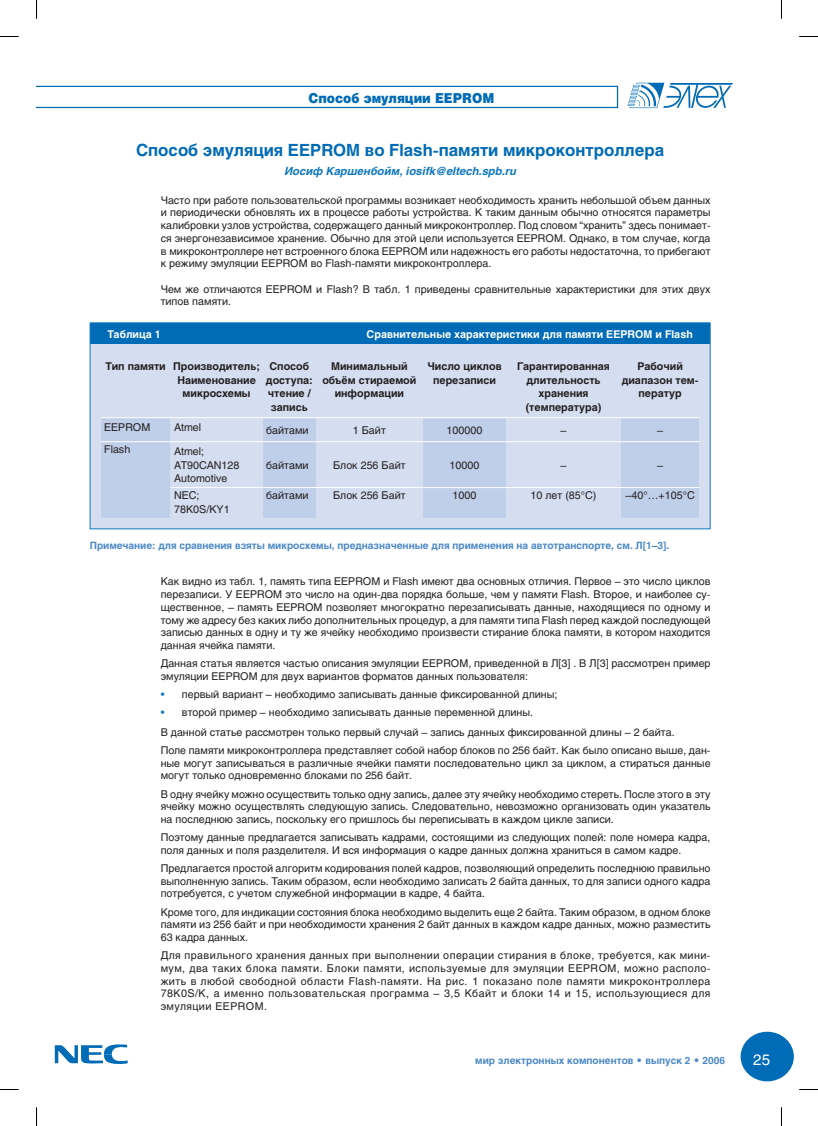
<style>
.page{position:relative;width:818px;height:1126px;background:#fff}
.page>*{position:absolute;margin:0;border:0;box-sizing:border-box;transform-origin:0 0}
.t1{font:700 22.5px "Helios";color:#4c88c7}
.t2{font:700 16.62px "Helios";color:#006bb6}
.t3{font:15px "Helios";color:#fff}
.t4{font:900 13.75px "Helios";color:#006bb6;scale:.9 1}
.t5{font:italic 700 11.25px "Helios";color:#1077be}
.t6{font:10.62px/12.8px "Helios";color:#231f20;text-align:justify}
.t7{font:700 10.62px/13.5px "Helios";color:#231f20;text-align:center}
.t8{font:700 10.62px "Helios";color:#fff}
.t9{font:700 10px "Helios";color:#4c88c7}
.s1{color:#1077be}
</style>
<div class="page">
<div style="left:740px;top:1032px;width:52px;height:48px;background:#006bb6;border-radius:50%"></div>
<div style="left:740px;top:1031px;width:53px;height:50px;border:1px solid #006bb6;border-radius:50%"></div>
<svg style="left:36px;top:86px;width:581px;height:22px"></svg>
<svg style="left:627px;top:83px;width:105px;height:25px"></svg>
<svg style="left:55px;top:1044px;width:73px;height:19px"></svg>
<div style="left:91px;top:355px;width:618px;height:173px;background:#d4def0"></div>
<svg style="left:101px;top:418px;width:598px;height:100px;background:#cad7ec"></svg>
<svg style="left:90px;top:322px;width:620px;height:33px;background:#4992ca"></svg>
<hr style="left:90px;top:355px;width:1px;height:62px;background:#1077be">
<hr style="left:709px;top:355px;width:1px;height:62px;background:#1077be">
<svg style="left:90px;top:417px;width:1px;height:24px"></svg>
<svg style="left:709px;top:417px;width:1px;height:24px"></svg>
<hr style="left:90px;top:441px;width:1px;height:46px;background:#1077be">
<hr style="left:90px;top:487px;width:1px;height:31px;background:#1077be">
<hr style="left:709px;top:441px;width:1px;height:46px;background:#1077be">
<hr style="left:709px;top:487px;width:1px;height:31px;background:#1077be">
<hr style="left:90px;top:528px;width:620px;height:1px;background:#1077be">
<hr style="left:101px;top:417px;width:598px;height:1px;background:#fff">
<hr style="left:101px;top:441px;width:598px;height:1px;background:#fff">
<hr style="left:170px;top:487px;width:529px;height:1px;background:#fff">
<svg style="left:0;top:36px;width:19px;height:1px"></svg>
<svg style="left:799px;top:36px;width:18px;height:1px"></svg>
<svg style="left:0;top:1089px;width:19px;height:1px"></svg>
<svg style="left:799px;top:1089px;width:18px;height:1px"></svg>
<svg style="left:36px;top:0;width:1px;height:19px"></svg>
<svg style="left:36px;top:1107px;width:1px;height:18px"></svg>
<p class="t4" style="left:308px;top:93px;width:208px">Способ эмуляции EEPROM</p>
<p class="t2" style="left:136px;top:144px;width:529px">Способ эмуляция EEPROM во Flash-памяти микроконтроллера</p>
<p class="t5" style="left:284px;top:166px;width:233px">Иосиф Каршенбойм, iosifk@eltech.spb.ru</p>
<p class="t6" style="left:161px;top:194px;width:551px">Часто при работе пользовательской программы возникает необходимость хранить небольшой объем данных и периодически обновлять их в процессе работы устройства. К таким данным обычно относятся параметры калибровки узлов устройства, содержащего данный микроконтроллер. Под словом “хранить” здесь понимает&shy;ся энергонезависимое хранение. Обычно для этой цели используется EEPROM. Однако, в том случае, когда в микроконтроллере нет встроенного блока EEPROM или надежность его работы недостаточна, то прибегают к режиму эмуляции EEPROM во Flash-памяти микроконтроллера.</p>
<p class="t6" style="left:161px;top:283px;width:551px">Чем же отличаются EEPROM и Flash? В табл. 1 приведены сравнительные характеристики для этих двух типов памяти.</p>
<p class="t8" style="left:107px;top:330px;width:55px">Таблица 1</p>
<p class="t8" style="left:366px;top:330px;width:327px">Сравнительные характеристики для памяти EEPROM и Flash</p>
<p class="t7" style="left:105px;top:360px;width:156px">Тип памяти Производитель;</p>
<p class="t7" style="left:177px;top:374px;width:80px">Наименование</p>
<p class="t7" style="left:182px;top:387px;width:69px">микросхемы</p>
<p class="t7" style="left:266px;top:360px;width:48px">Способ доступа: чтение / запись</p>
<p class="t7" style="left:322px;top:360px;width:95px">Минимальный объём стираемой информации</p>
<p class="t7" style="left:427px;top:360px;width:76px">Число циклов перезаписи</p>
<p class="t7" style="left:517px;top:360px;width:94px">Гарантированная длительность хранения (температура)</p>
<p class="t7" style="left:621px;top:360px;width:78px">Рабочий диапазон тем&shy;ператур</p>
<p class="t6" style="left:104px;top:422px;width:48px">EEPROM</p>
<p class="t6" style="left:174px;top:422px;width:28px">Atmel</p>
<p class="t6" style="left:266px;top:424px;width:44px">байтами</p>
<p class="t6" style="left:352px;top:424px;width:34px">1 Байт</p>
<p class="t6" style="left:446px;top:424px;width:37px">100000</p>
<p class="t6" style="left:560px;top:424px;width:7px">–</p>
<p class="t6" style="left:656px;top:424px;width:7px">–</p>
<p class="t6" style="left:104px;top:444px;width:28px">Flash</p>
<p class="t6" style="left:174px;top:445px;width:67px;line-height:13.5px;text-align:left">Atmel;<br>AT90CAN128<br>Automotive</p>
<p class="t6" style="left:266px;top:459px;width:44px">байтами</p>
<p class="t6" style="left:333px;top:459px;width:74px">Блок 256 Байт</p>
<p class="t6" style="left:449px;top:459px;width:31px">10000</p>
<p class="t6" style="left:560px;top:459px;width:7px">–</p>
<p class="t6" style="left:656px;top:459px;width:7px">–</p>
<p class="t6" style="left:174px;top:490px;width:57px;line-height:13.5px">NEC;<br>78K0S/KY1</p>
<p class="t6" style="left:266px;top:490px;width:44px">байтами</p>
<p class="t6" style="left:333px;top:490px;width:74px">Блок 256 Байт</p>
<p class="t6" style="left:452px;top:490px;width:25px">1000</p>
<p class="t6" style="left:530px;top:490px;width:67px">10 лет (85°C)</p>
<p class="t6" style="left:625px;top:490px;width:71px">–40°…+105°C</p>
<p class="t9" style="left:90px;top:541px;width:580px">Примечание: для сравнения взяты микросхемы, предназначенные для применения на автотранспорте, см. Л[1–3].</p>
<p class="t6" style="left:161px;top:576px;width:551px">Как видно из табл. 1, память типа EEPROM и Flash имеют два основных отличия. Первое – это число циклов перезаписи. У EEPROM это число на один-два порядка больше, чем у памяти Flash. Второе, и наиболее су&shy;щественное, – память EEPROM позволяет многократно перезаписывать данные, находящиеся по одному и тому же адресу без каких либо дополнительных процедур, а для памяти типа Flash перед каждой последующей записью данных в одну и ту же ячейку необходимо произвести стирание блока памяти, в котором находится данная ячейка памяти.</p>
<p class="t6" style="left:161px;top:657px;width:551px">Данная статья является частью описания эмуляции EEPROM, приведенной в Л[3] . В Л[3] рассмотрен пример эмуляции EEPROM для двух вариантов форматов данных пользователя:</p>
<p class="t6" style="left:161px;top:688px;width:398px"><span class="s1">•</span> первый вариант – необходимо записывать данные фиксированной длины;</p>
<p class="t6" style="left:161px;top:703px;width:515px;line-height:19.9px"><span class="s1">•</span> второй пример – необходимо записывать данные переменной длины.<br>В данной статье рассмотрен только первый случай – запись данных фиксированной длины – 2 байта.</p>
<p class="t6" style="left:161px;top:744px;width:551px">Поле памяти микроконтроллера представляет собой набор блоков по 256 байт. Как было описано выше, дан&shy;ные могут записываться в различные ячейки памяти последовательно цикл за циклом, а стираться данные могут только одновременно блоками по 256 байт.</p>
<p class="t6" style="left:161px;top:788px;width:551px">В одну ячейку можно осуществить только одну запись, далее эту ячейку необходимо стереть. После этого в эту ячейку можно осуществлять следующую запись. Следовательно, невозможно организовать один указатель на последнюю запись, поскольку его пришлось бы переписывать в каждом цикле записи.</p>
<p class="t6" style="left:161px;top:831px;width:551px">Поэтому данные предлагается записывать кадрами, состоящими из следующих полей: поле номера кадра, поля данных и поля разделителя. И вся информация о кадре данных должна храниться в самом кадре.</p>
<p class="t6" style="left:161px;top:862px;width:551px">Предлагается простой алгоритм кодирования полей кадров, позволяющий определить последнюю правильно выполненную запись. Таким образом, если необходимо записать 2 байта данных, то для записи одного кадра потребуется, с учетом служебной информации в кадре, 4 байта.</p>
<p class="t6" style="left:161px;top:906px;width:551px">Кроме того, для индикации состояния блока необходимо выделить еще 2 байта. Таким образом, в одном блоке памяти из 256 байт и при необходимости хранения 2 байт данных в каждом кадре данных, можно разместить 63 кадра данных.</p>
<p class="t6" style="left:161px;top:949px;width:551px">Для правильного хранения данных при выполнении операции стирания в блоке, требуется, как мини&shy;мум, два таких блока памяти. Блоки памяти, используемые для эмуляции EEPROM, можно располо&shy;жить в любой свободной области Flash-памяти. На рис. 1 показано поле памяти микроконтроллера 78K0S/K, а именно пользовательская программа – 3,5 Кбайт и блоки 14 и 15, использующиеся для эмуляции EEPROM.</p>
<p class="t9" style="left:475px;top:1056px;width:160px">мир электронных компонентов</p>
<p class="t1" style="left:636px;top:1049px;width:8px">·</p>
<p class="t9" style="left:645px;top:1056px;width:47px">выпуск 2</p>
<p class="t1" style="left:693px;top:1049px;width:8px">·</p>
<p class="t9" style="left:702px;top:1056px;width:24px">2006</p>
<p class="t3" style="left:752px;top:1053px;width:18px">25</p>
</div>
